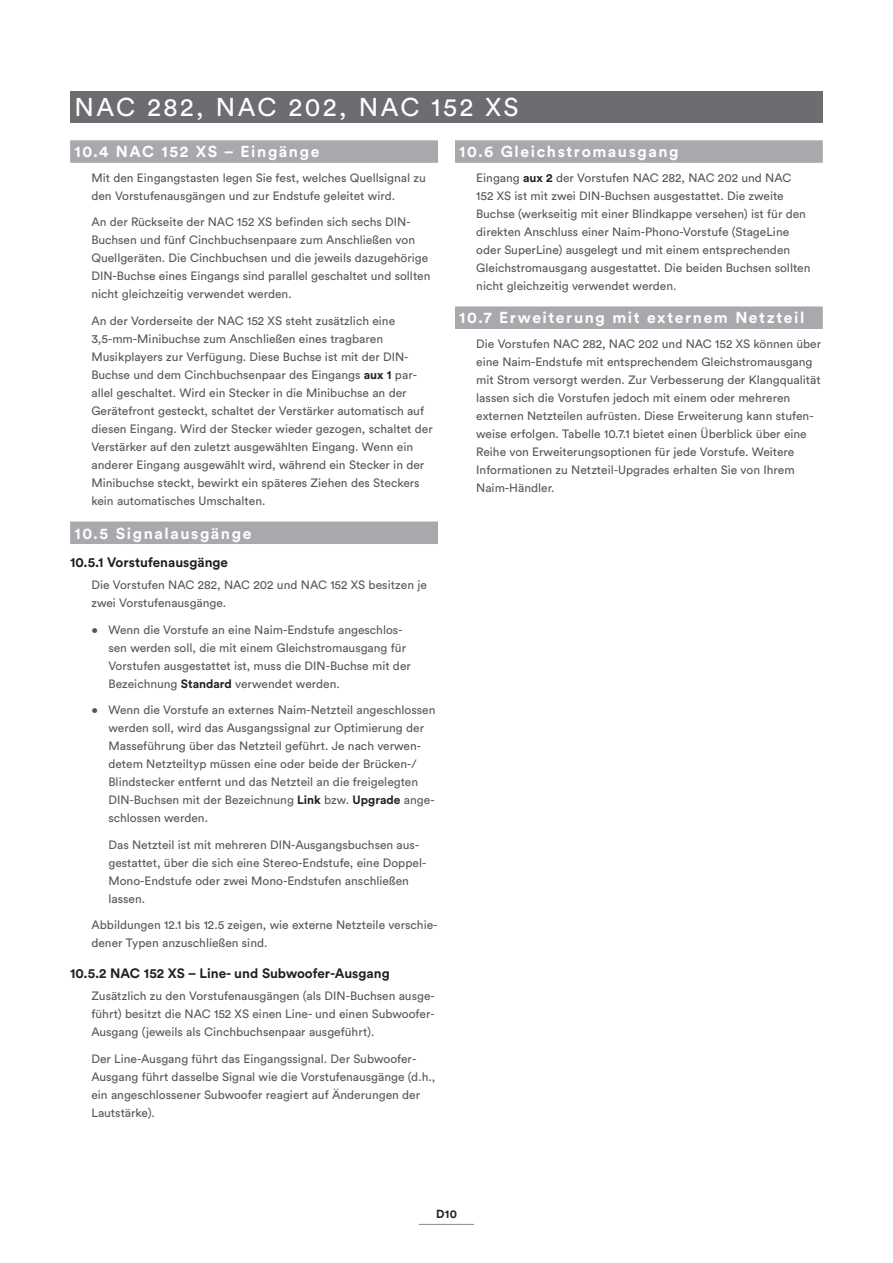
<style>
.page{position:relative;width:893px;height:1263px;background:#fff}
.page>*{position:absolute;margin:0;border:0;box-sizing:border-box;transform-origin:0 0}
.Banner{font:25.5px "Circular Std";letter-spacing:.1em;color:#fff}
.Second_Section_Head{font:700 15.75px "Circular Std";letter-spacing:.1em;color:#fff}
.Third_Section_head{font:700 13.5px "Circular Std";color:#231f20}
._2nd_Para{font:12px/18px "Circular Std";color:#57585a}
._2nd_Para_Tab{font:12px/18px "Circular Std";color:#57585a}
.t1{font:700 11.7px "Circular Std";color:#231f20}
.s1{font-weight:700;color:#231f20}
</style>
<div class="page">
<hr style="left:419px;top:1224px;width:55px;height:1px;background:#939598">
<div style="left:70px;top:91px;width:753px;height:32px;background:#6c6d70"></div>
<div style="left:455px;top:140px;width:368px;height:23px;background:#a8a9ad"></div>
<div style="left:455px;top:306px;width:368px;height:23px;background:#a8a9ad"></div>
<div style="left:70px;top:140px;width:368px;height:23px;background:#a8a9ad"></div>
<div style="left:70px;top:521px;width:368px;height:23px;background:#a8a9ad"></div>
<p class="Banner" style="left:74px;top:92px;width:446px">NAC 282, NAC 202, NAC 152 XS</p>
<p class="Second_Section_Head" style="left:459px;top:142px;width:221px">10.6 Gleichstromausgang</p>
<p class="_2nd_Para" style="left:476px;top:168px;width:336px">Eingang <span class="s1">aux 2</span> der Vorstufen NAC 282, NAC 202 und NAC 152 XS ist mit zwei DIN-Buchsen ausgestattet. Die zweite Buchse (werkseitig mit einer Blindkappe versehen) ist für den direkten Anschluss einer Naim-Phono-Vorstufe (StageLine oder SuperLine) ausgelegt und mit einem entsprechenden Gleichstromausgang ausgestattet. Die beiden Buchsen sollten nicht gleichzeitig verwendet werden.</p>
<p class="Second_Section_Head" style="left:459px;top:308px;width:347px">10.7 Erweiterung mit externem Netzteil</p>
<p class="_2nd_Para" style="left:476px;top:334px;width:346px">Die Vorstufen NAC 282, NAC 202 und NAC 152 XS können über eine Naim-Endstufe mit entsprechendem Gleichstromausgang mit Strom versorgt werden. Zur Verbesserung der Klangqualität lassen sich die Vorstufen jedoch mit einem oder mehreren externen Netzteilen aufrüsten. Diese Erweiterung kann stufen&shy;weise erfolgen. Tabelle 10.7.1 bietet einen Überblick über eine Reihe von Erweiterungsoptionen für jede Vorstufe. Weitere Informationen zu Netzteil-Upgrades erhalten Sie von Ihrem Naim-Händler.</p>
<p class="Second_Section_Head" style="left:74px;top:142px;width:246px">10.4 NAC 152 XS – Eingänge</p>
<p class="_2nd_Para" style="left:91px;top:168px;width:336px">Mit den Eingangstasten legen Sie fest, welches Quellsignal zu den Vorstufenausgängen und zur Endstufe geleitet wird.</p>
<p class="_2nd_Para" style="left:91px;top:213px;width:341px">An der Rückseite der NAC 152 XS befinden sich sechs DIN-Buchsen und fünf Cinchbuchsenpaare zum Anschließen von Quellgeräten. Die Cinchbuchsen und die jeweils dazugehörige DIN-Buchse eines Eingangs sind parallel geschaltet und sollten nicht gleichzeitig verwendet werden.</p>
<p class="_2nd_Para" style="left:91px;top:311px;width:343px">An der Vorderseite der NAC 152 XS steht zusätzlich eine 3,5-mm-Minibuchse zum Anschließen eines tragbaren Musikplayers zur Verfügung. Diese Buchse ist mit der DIN-Buchse und dem Cinchbuchsenpaar des Eingangs <span class="s1">aux 1</span> par&shy;allel geschaltet. Wird ein Stecker in die Minibuchse an der Gerätefront gesteckt, schaltet der Verstärker automatisch auf diesen Eingang. Wird der Stecker wieder gezogen, schaltet der Verstärker auf den zuletzt ausgewählten Eingang. Wenn ein anderer Eingang ausgewählt wird, während ein Stecker in der Minibuchse steckt, bewirkt ein späteres Ziehen des Steckers kein automatisches Umschalten.</p>
<p class="Second_Section_Head" style="left:74px;top:523px;width:179px">10.5 Signalausgänge</p>
<p class="Third_Section_head" style="left:70px;top:554px;width:159px">10.5.1 Vorstufenausgänge</p>
<p class="_2nd_Para" style="left:91px;top:576px;width:337px">Die Vorstufen NAC 282, NAC 202 und NAC 152 XS besitzen je zwei Vorstufenausgänge.</p>
<p class="_2nd_Para_Tab" style="left:108px;top:620px;width:304px;text-indent:-17px">• Wenn die Vorstufe an eine Naim-Endstufe angeschlos&shy;sen werden soll, die mit einem Gleichstromausgang für Vorstufen ausgestattet ist, muss die DIN-Buchse mit der Bezeichnung <span class="s1">Standard</span> verwendet werden.</p>
<p class="_2nd_Para_Tab" style="left:108px;top:701px;width:328px;text-indent:-17px">• Wenn die Vorstufe an externes Naim-Netzteil angeschlossen werden soll, wird das Ausgangssignal zur Optimierung der Masseführung über das Netzteil geführt. Je nach verwen&shy;detem Netzteiltyp müssen eine oder beide der Brücken-/ Blindstecker entfernt und das Netzteil an die freigelegten DIN-Buchsen mit der Bezeichnung <span class="s1">Link</span> bzw. <span class="s1">Upgrade</span> ange&shy;schlossen werden.</p>
<p class="_2nd_Para_Tab" style="left:108px;top:835px;width:319px">Das Netzteil ist mit mehreren DIN-Ausgangsbuchsen aus&shy;gestattet, über die sich eine Stereo-Endstufe, eine Doppel-Mono-Endstufe oder zwei Mono-Endstufen anschließen lassen.</p>
<p class="_2nd_Para_Tab" style="left:91px;top:916px;width:348px">Abbildungen 12.1 bis 12.5 zeigen, wie externe Netzteile verschie&shy;dener Typen anzuschließen sind.</p>
<p class="Third_Section_head" style="left:70px;top:965px;width:321px">10.5.2 NAC 152 XS – Line- und Subwoofer-Ausgang</p>
<p class="_2nd_Para" style="left:91px;top:987px;width:345px;text-align:justify">Zusätzlich zu den Vorstufenausgängen (als DIN-Buchsen ausge&shy;führt) besitzt die NAC 152 XS einen Line- und einen Subwoofer-Ausgang (jeweils als Cinchbuchsenpaar ausgeführt).</p>
<p class="_2nd_Para" style="left:91px;top:1050px;width:345px">Der Line-Ausgang führt das Eingangssignal. Der Subwoofer-Ausgang führt dasselbe Signal wie die Vorstufenausgänge (d.h., ein angeschlossener Subwoofer reagiert auf Änderungen der Lautstärke).</p>
<p class="t1" style="left:436px;top:1207px;width:22px">D10</p>
</div>
